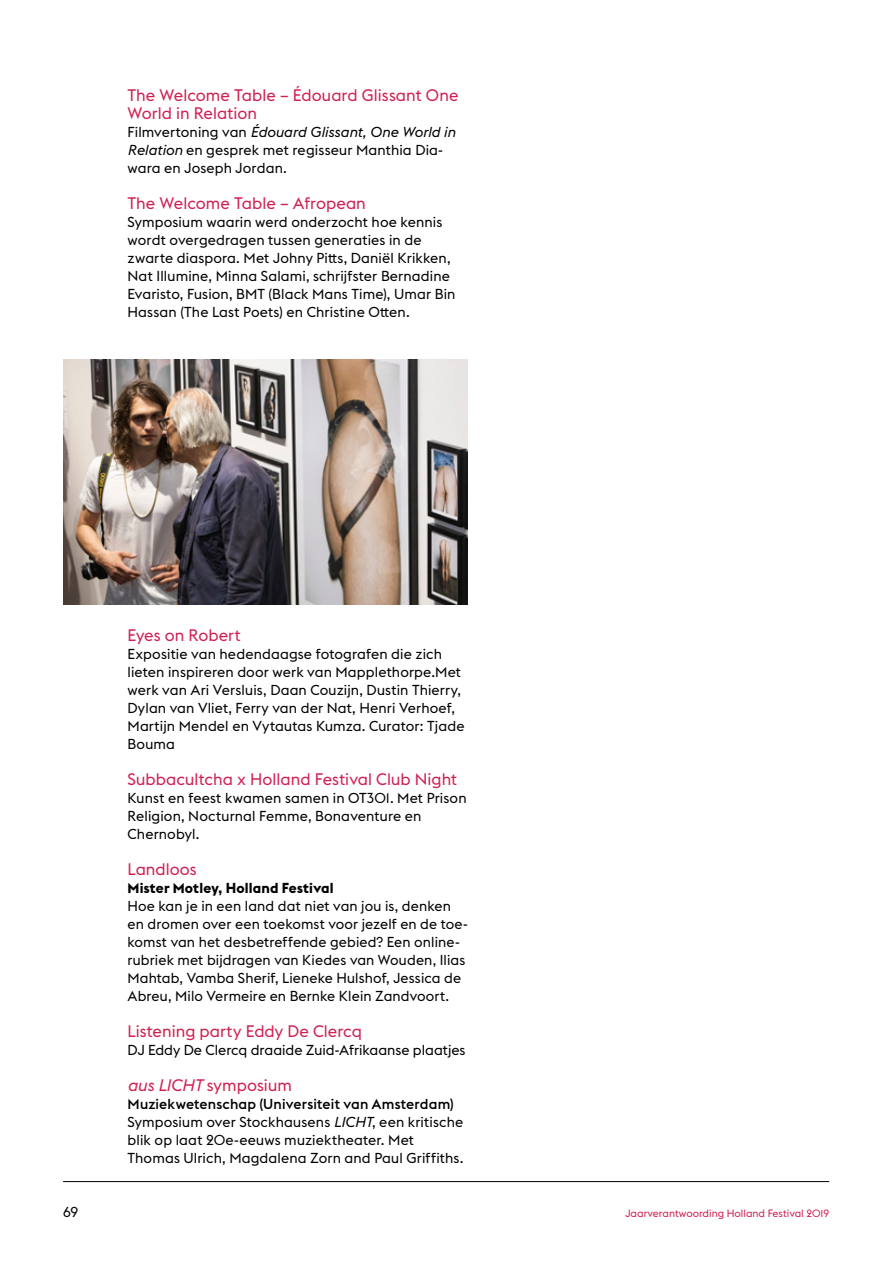
<style>
.page{position:relative;width:893px;height:1263px;background:#fff}
.page>*{position:absolute;margin:0;border:0;box-sizing:border-box;transform-origin:0 0}
.t1{font:16.5px/18px "Euclid Flex";color:#d12052}
.t2{font:14.25px/18px "Euclid Flex";letter-spacing:.01em;color:#000}
.t3{font:700 14.25px "Euclid Flex";letter-spacing:.01em;color:#000}
.t4{font:10.5px "Euclid Flex";color:#d12052}
.s1{font-style:italic}
.s2{font-weight:500}
</style>
<div class="page">
<hr style="left:63px;top:1181px;width:766px;height:1px;background:#000">
<img style="left:63px;top:359px;width:405px;height:245px">
<p class="t1" style="left:128px;top:86px;width:332px">The Welcome Table – Édouard Glissant One<br>World in Relation</p>
<p class="t2" style="left:128px;top:123px;width:329px">Filmvertoning van <span class="s1">Édouard Glissant, One World in<br>Relation</span> en gesprek met regisseur Manthia Dia&shy;wara en Joseph Jordan.</p>
<p class="t1" style="left:128px;top:194px;width:240px">The Welcome Table – Afropean</p>
<p class="t2" style="left:128px;top:213px;width:329px">Symposium waarin werd onderzocht hoe kennis wordt overgedragen tussen generaties in de zwarte diaspora. Met Johny Pitts, Daniël Krikken, Nat Illumine, Minna Salami, schrijfster Bernadine Evaristo, Fusion, BMT (Black Mans Time), Umar Bin Hassan (The Last Poets) en Christine Otten.</p>
<p class="t1" style="left:128px;top:626px;width:115px">Eyes on Robert</p>
<p class="t2" style="left:128px;top:645px;width:339px">Expositie van hedendaagse fotografen die zich lieten inspireren door werk van Mapplethorpe.Met werk van Ari Versluis, Daan Couzijn, Dustin Thierry, Dylan van Vliet, Ferry van der Nat, Henri Verhoef, Martijn Mendel en Vytautas Kumza. Curator: Tjade Bouma</p>
<p class="t1" style="left:128px;top:770px;width:331px">Subbacultcha x Holland Festival Club Night</p>
<p class="t2" style="left:128px;top:789px;width:340px">Kunst en feest kwamen samen in OT301. Met Prison<br>Religion, Nocturnal Femme, Bonaventure en<br>Chernobyl.</p>
<p class="t1" style="left:128px;top:860px;width:71px">Landloos</p>
<p class="t3" style="left:128px;top:880px;width:207px">Mister Motley, Holland Festival</p>
<p class="t2" style="left:128px;top:897px;width:342px">Hoe kan je in een land dat niet van jou is, denken en dromen over een toekomst voor jezelf en de toe&shy;komst van het desbetreffende gebied? Een online&shy;rubriek met bijdragen van Kiedes van Wouden, Ilias Mahtab, Vamba Sherif, Lieneke Hulshof, Jessica de Abreu, Milo Vermeire en Bernke Klein Zandvoort.</p>
<p class="t1" style="left:128px;top:1022px;width:236px">Listening party Eddy De Clercq</p>
<p class="t2" style="left:128px;top:1041px;width:339px">DJ Eddy De Clercq draaide Zuid-Afrikaanse plaatjes</p>
<p class="t1" style="left:128px;top:1076px;width:166px"><span class="s1">aus LICHT</span> symposium</p>
<p class="t2" style="left:128px;top:1095px;width:337px"><span class="s2">Muziekwetenschap (Universiteit van Amsterdam)<br></span>Symposium over Stockhausens <span class="s1">LICHT</span>, een kritische blik op laat 20e-eeuws muziektheater. Met Thomas Ulrich, Magdalena Zorn and Paul Griffiths.</p>
<p class="t2" style="left:63px;top:1203px;width:17px">69</p>
<p class="t4" style="left:625px;top:1207px;width:205px">Jaarverantwoording Holland Festival 2019</p>
</div>
